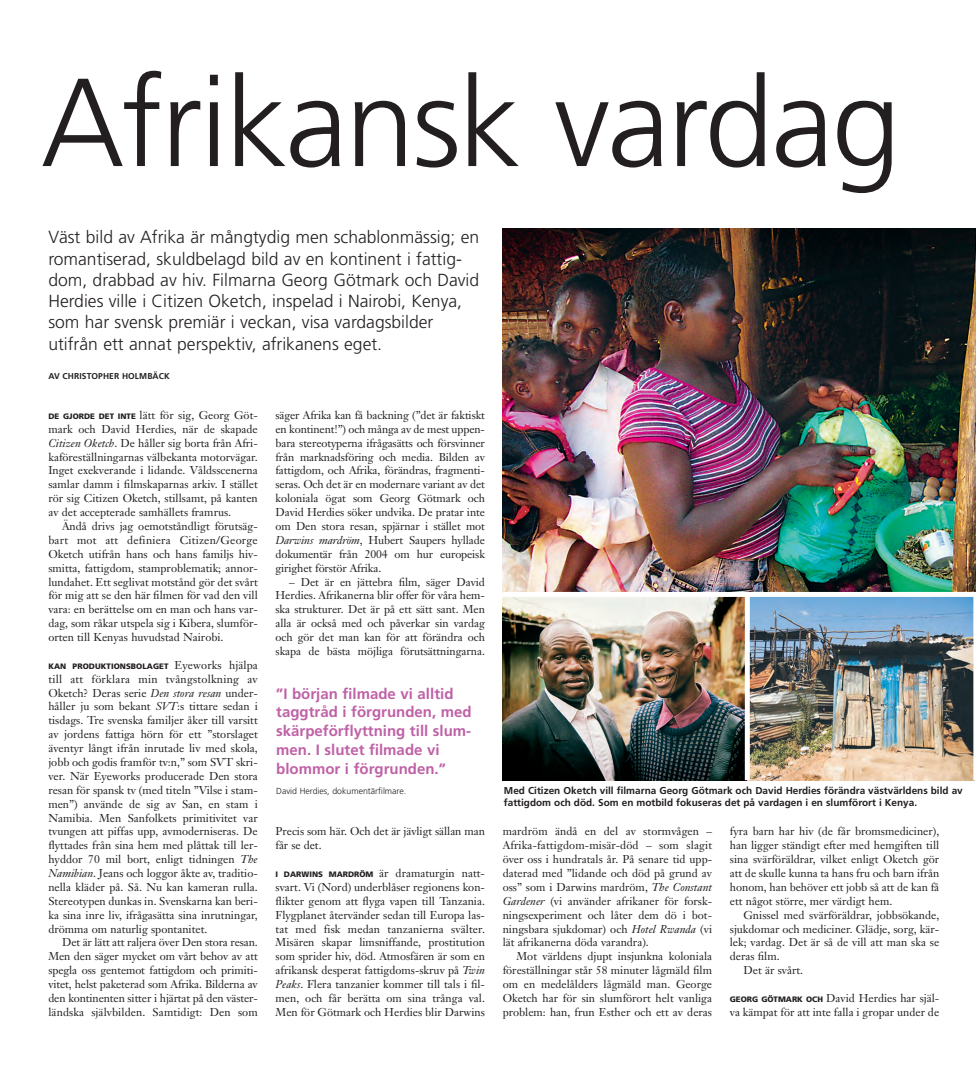
<style>
.page{position:relative;width:976px;height:1068px;background:#fff}
.page>*{position:absolute;margin:0;border:0;box-sizing:border-box;transform-origin:0 0}
.t1{font:300 125px "Frutiger";letter-spacing:-.02em;color:#231f20}
.t2{font:300 17.5px/21.2px "Frutiger";color:#231f20}
.t3{font:700 15px/18.8px "Frutiger";color:#bf61a6}
.t4{font:11.25px/13.9px "Janson Text";color:#231f20;text-align:justify}
.t5{font:700 10px/12.5px "Frutiger";color:#231f20}
.t6{font:300 8.75px "Frutiger";color:#231f20}
.t7{font:700 8.5px "Frutiger";letter-spacing:.01em;color:#231f20}
.t8{font:900 7.88px "Frutiger";letter-spacing:.005em;color:#231f20}
.s1{font-family:"Frutiger";font-weight:900;font-size:7.88px}
.s2{font-style:italic}
.s3{font-family:"Janson Text";font-weight:400;font-size:11.25px}
</style>
<div class="page">
<img style="left:502px;top:229px;width:473px;height:363px">
<img style="left:502px;top:597px;width:242px;height:183px">
<img style="left:749px;top:597px;width:224px;height:183px">
<h1 class="t1" style="left:41px;top:72px;width:861px">Afrikansk vardag</h1>
<p class="t2" style="left:48px;top:228px;width:432px">Väst bild av Afrika är mångtydig men schablonmässig; en romantiserad, skuldbelagd bild av en kontinent i fattig&shy;dom, drabbad av hiv. Filmarna Georg Götmark och David Herdies ville i Citizen Oketch, inspelad i Nairobi, Kenya, som har svensk premiär i veckan, visa vardagsbilder utifrån ett annat perspektiv, afrikanens eget.</p>
<p class="t7" style="left:48px;top:372px;width:123px">AV CHRISTOPHER HOLMBÄCK</p>
<p class="t4" style="left:48px;top:409px;width:211px"><span class="s1">DE GJORDE DET INTE</span> lätt för sig, Georg Göt&shy;mark och David Herdies, när de skapade <span class="s2">Citizen Oketch</span>. De håller sig borta från Afri&shy;kaföreställningarnas välbekanta motorvägar.<br>Inget exekverande i lidande. Våldsscenerna samlar damm i filmskaparnas arkiv. I stället rör sig Citizen Oketch, stillsamt, på kanten av det accepterade samhällets framrus.</p>
<p class="t4" style="left:48px;top:520px;width:211px;text-indent:14px">Ändå drivs jag oemotståndligt förutsäg&shy;bart mot att definiera Citizen/George Oketch utifrån hans och hans familjs hiv&shy;smitta, fattigdom, stamproblematik; annor&shy;lundahet. Ett seglivat motstånd gör det svårt för mig att se den här filmen för vad den vill vara: en berättelse om en man och hans var&shy;dag, som råkar utspela sig i Kibera, slumför&shy;orten till Kenyas huvudstad Nairobi.</p>
<p class="t8" style="left:48px;top:663px;width:211px">KAN PRODUKTIONSBOLAGET <span class="s3">Eyeworks hjälpa</span></p>
<p class="t4" style="left:48px;top:673px;width:211px">till att förklara min tvångstolkning av Oketch? Deras serie <span class="s2">Den stora resan</span> under&shy;håller ju som bekant <span class="s2">SVT</span>:s tittare sedan i tisdags. Tre svenska familjer åker till varsitt av jordens fattiga hörn för ett ”storslaget äventyr långt ifrån inrutade liv med skola, jobb och godis framför tv:n,” som SVT skri&shy;ver. När Eyeworks producerade Den stora resan för spansk tv (med titeln ”Vilse i stam&shy;men”) använde de sig av San, en stam i Namibia. Men Sanfolkets primitivitet var tvungen att piffas upp, avmoderniseras. De flyttades från sina hem med plåttak till ler&shy;hyddor 70 mil bort, enligt tidningen <span class="s2">The Namibian</span>. Jeans och loggor åkte av, traditio&shy;nella kläder på. Så. Nu kan kameran rulla.<br>Stereotypen dunkas in. Svenskarna kan beri&shy;ka sina inre liv, ifrågasätta sina inrutningar, drömma om naturlig spontanitet.</p>
<p class="t4" style="left:48px;top:936px;width:211px;text-indent:14px">Det är lätt att raljera över Den stora resan.<br>Men den säger mycket om vårt behov av att spegla oss gentemot fattigdom och primiti&shy;vitet, helst paketerad som Afrika. Bilderna av den kontinenten sitter i hjärtat på den väster&shy;ländska självbilden. Samtidigt: Den som</p>
<p class="t4" style="left:275px;top:409px;width:211px">säger Afrika kan få backning (”det är faktiskt en kontinent!”) och många av de mest uppen&shy;bara stereotyperna ifrågasätts och försvinner från marknadsföring och media. Bilden av fattigdom, och Afrika, förändras, fragmenti&shy;seras. Och det är en modernare variant av det koloniala ögat som Georg Götmark och David Herdies söker undvika. De pratar inte om Den stora resan, spjärnar i stället mot <span class="s2">Darwins mardröm</span>, Hubert Saupers hyllade dokumentär från 2004 om hur europeisk girighet förstör Afrika.</p>
<p class="t4" style="left:275px;top:576px;width:211px;text-indent:14px">– Det är en jättebra film, säger David Herdies. Afrikanerna blir offer för våra hem&shy;ska strukturer. Det är på ett sätt sant. Men alla är också med och påverkar sin vardag och gör det man kan för att förändra och skapa de bästa möjliga förutsättningarna.</p>
<h3 class="t3" style="left:276px;top:685px;width:197px">”I början filmade vi alltid taggtråd i förgrunden, med skärpeförflyttning till slum&shy;men. I slutet filmade vi blommor i förgrunden.”</h3>
<p class="t6" style="left:276px;top:787px;width:131px">David Herdies, dokumentärfilmare.</p>
<p class="t4" style="left:275px;top:825px;width:211px">Precis som här. Och det är jävligt sällan man får se det.</p>
<p class="t4" style="left:275px;top:867px;width:211px"><span class="s1">I DARWINS MARDRÖM</span> är dramaturgin natt&shy;svart. Vi (Nord) underblåser regionens kon&shy;flikter genom att flyga vapen till Tanzania.<br>Flygplanet återvänder sedan till Europa las&shy;tat med fisk medan tanzanierna svälter.<br>Misären skapar limsniffande, prostitution som sprider hiv, död. Atmosfären är som en afrikansk desperat fattigdoms-skruv på <span class="s2">Twin Peaks</span>. Flera tanzanier kommer till tals i fil&shy;men, och får berätta om sina trånga val.<br>Men för Götmark och Herdies blir Darwins</p>
<p class="t5" style="left:504px;top:785px;width:460px">Med Citizen Oketch vill filmarna Georg Götmark och David Herdies förändra västvärldens bild av fattigdom och död. Som en motbild fokuseras det på vardagen i en slumförort i Kenya.</p>
<p class="t4" style="left:502px;top:825px;width:211px">mardröm ändå en del av stormvågen – Afrika-fattigdom-misär-död – som slagit över oss i hundratals år. På senare tid upp&shy;daterad med ”lidande och död på grund av oss” som i Darwins mardröm, <span class="s2">The Constant Gardener</span> (vi använder afrikaner för forsk&shy;ningsexperiment och låter dem dö i bot&shy;ningsbara sjukdomar) och <span class="s2">Hotel Rwanda</span> (vi lät afrikanerna döda varandra).</p>
<p class="t4" style="left:502px;top:950px;width:211px;text-indent:14px">Mot världens djupt insjunkna koloniala föreställningar står 58 minuter lågmäld film om en medelålders lågmäld man. George Oketch har för sin slumförort helt vanliga problem: han, frun Esther och ett av deras</p>
<p class="t4" style="left:729px;top:825px;width:211px">fyra barn har hiv (de får bromsmediciner), han ligger ständigt efter med hemgiften till sina svärföräldrar, vilket enligt Oketch gör att de skulle kunna ta hans fru och barn ifrån honom, han behöver ett jobb så att de kan få ett något större, mer värdigt hem.</p>
<p class="t4" style="left:743px;top:909px;width:197px">Gnissel med svärföräldrar, jobbsökande,</p>
<p class="t4" style="left:729px;top:922px;width:211px">sjukdomar och mediciner. Glädje, sorg, kär-</p>
<p class="t4" style="left:729px;top:936px;width:211px">lek; vardag. Det är så de vill att man ska se</p>
<p class="t4" style="left:729px;top:950px;width:51px">deras film.</p>
<p class="t4" style="left:743px;top:964px;width:61px">Det är svårt.</p>
<p class="t4" style="left:729px;top:992px;width:211px"><span class="s1">GEORG GÖTMARK OCH</span> David Herdies har själ&shy;va kämpat för att inte falla i gropar under de</p>
</div>
